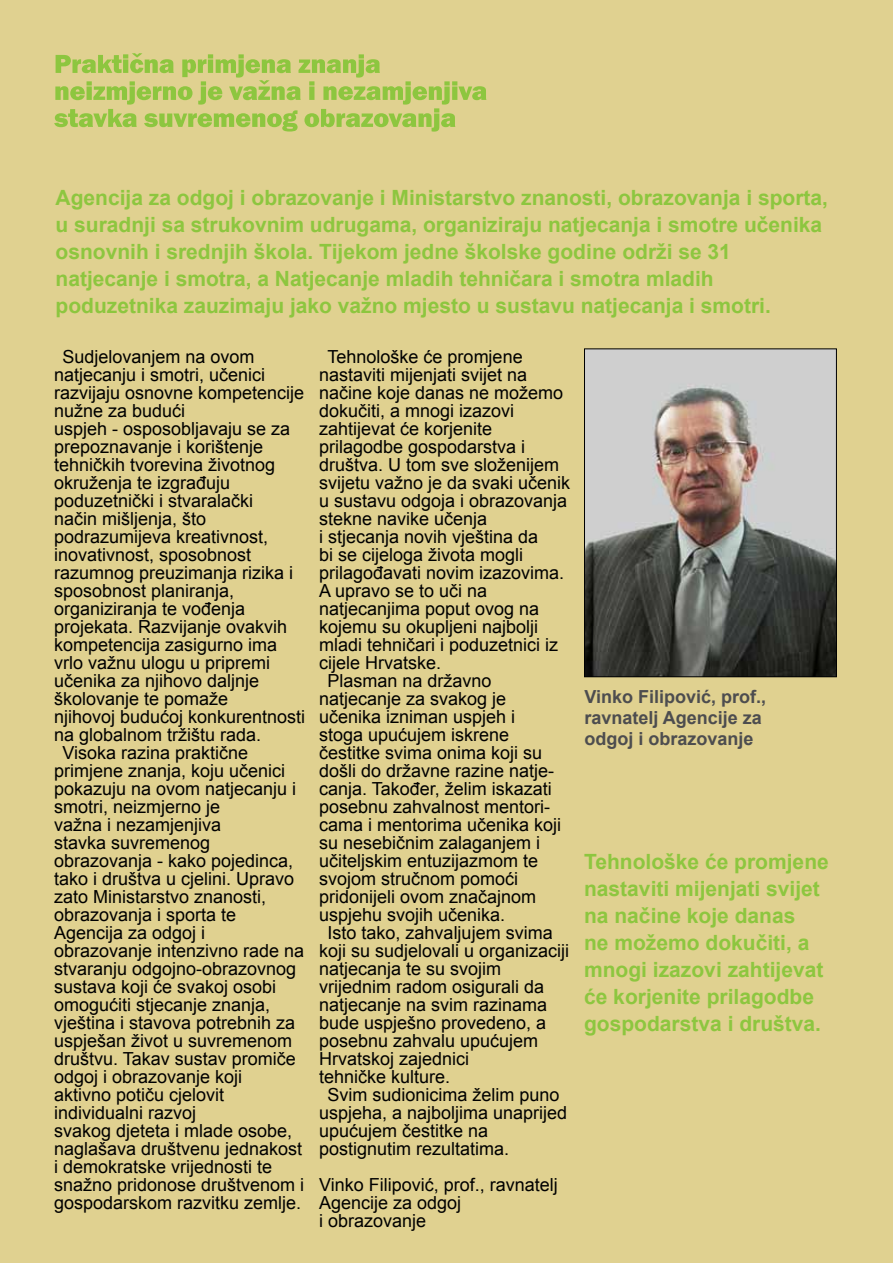
<style>
.page{position:relative;width:893px;height:1263px;background:#e0d190}
.page>*{position:absolute;margin:0;border:0;box-sizing:border-box;transform-origin:0 0}
.t1{font:700 21px/27px "Arial";color:#8dc63f}
.t2{font:18px/18px "Arial";color:#000}
.t3{font:700 18px/21px "Arial";color:#4d4d4f}
</style>
<div class="page">
<img style="left:586px;top:350px;width:249px;height:325px">
<div style="left:584px;top:348px;width:253px;height:329px;border:1px solid #000"></div>
<svg style="left:54px;top:53px;width:432px;height:79px"></svg>
<p class="t1" style="left:56px;top:185px;width:774px">Agencija za odgoj i obrazovanje i Ministarstvo znanosti, obrazovanja i sporta, u suradnji sa strukovnim udrugama, organiziraju natjecanja i smotre učenika osnovnih i srednjih škola. Tijekom jedne školske godine održi se 31 natjecanje i smotra, a Natjecanje mladih tehničara i smotra mladih poduzetnika zauzimaju jako važno mjesto u sustavu natjecanja i smotri.</p>
<p class="t2" style="left:63px;top:347px;width:194px">Sudjelovanjem na ovom</p>
<p class="t2" style="left:54px;top:365px;width:213px">natjecanju i smotri, učenici</p>
<p class="t2" style="left:54px;top:383px;width:252px">razvijaju osnovne kompetencije</p>
<p class="t2" style="left:54px;top:401px;width:133px">nužne za budući</p>
<p class="t2" style="left:54px;top:419px;width:238px">uspjeh - osposobljavaju se za</p>
<p class="t2" style="left:54px;top:437px;width:211px">prepoznavanje i korištenje</p>
<p class="t2" style="left:54px;top:455px;width:223px">tehničkih tvorevina životnog</p>
<p class="t2" style="left:54px;top:473px;width:178px">okruženja te izgrađuju</p>
<p class="t2" style="left:54px;top:491px;width:201px">poduzetnički i stvaralački</p>
<p class="t2" style="left:54px;top:509px;width:154px">način mišljenja, što</p>
<p class="t2" style="left:54px;top:527px;width:216px">podrazumijeva kreativnost,</p>
<p class="t2" style="left:54px;top:545px;width:199px">inovativnost, sposobnost</p>
<p class="t2" style="left:54px;top:563px;width:241px">razumnog preuzimanja rizika i</p>
<p class="t2" style="left:54px;top:581px;width:182px">sposobnost planiranja,</p>
<p class="t2" style="left:54px;top:599px;width:193px">organiziranja te vođenja</p>
<p class="t2" style="left:54px;top:617px;width:235px">projekata. Razvijanje ovakvih</p>
<p class="t2" style="left:54px;top:635px;width:225px">kompetencija zasigurno ima</p>
<p class="t2" style="left:54px;top:653px;width:218px">vrlo važnu ulogu u pripremi</p>
<p class="t2" style="left:54px;top:671px;width:207px">učenika za njihovo daljnje</p>
<p class="t2" style="left:54px;top:689px;width:176px">školovanje te pomaže</p>
<p class="t2" style="left:54px;top:707px;width:253px">njihovoj budućoj konkurentnosti</p>
<p class="t2" style="left:54px;top:725px;width:209px">na globalnom tržištu rada.</p>
<p class="t2" style="left:63px;top:743px;width:187px">Visoka razina praktične</p>
<p class="t2" style="left:54px;top:761px;width:233px">primjene znanja, koju učenici</p>
<p class="t2" style="left:54px;top:779px;width:244px">pokazuju na ovom natjecanju i</p>
<p class="t2" style="left:54px;top:797px;width:168px">smotri, neizmjerno je</p>
<p class="t2" style="left:54px;top:815px;width:169px">važna i nezamjenjiva</p>
<p class="t2" style="left:54px;top:833px;width:158px">stavka suvremenog</p>
<p class="t2" style="left:54px;top:851px;width:241px">obrazovanja - kako pojedinca,</p>
<p class="t2" style="left:54px;top:869px;width:242px">tako i društva u cjelini. Upravo</p>
<p class="t2" style="left:54px;top:887px;width:214px">zato Ministarstvo znanosti,</p>
<p class="t2" style="left:54px;top:905px;width:184px">obrazovanja i sporta te</p>
<p class="t2" style="left:54px;top:923px;width:153px">Agencija za odgoj i</p>
<p class="t2" style="left:54px;top:941px;width:252px">obrazovanje intenzivno rade na</p>
<p class="t2" style="left:54px;top:959px;width:244px">stvaranju odgojno-obrazovnog</p>
<p class="t2" style="left:54px;top:977px;width:224px">sustava koji će svakoj osobi</p>
<p class="t2" style="left:54px;top:995px;width:218px">omogućiti stjecanje znanja,</p>
<p class="t2" style="left:54px;top:1013px;width:243px">vještina i stavova potrebnih za</p>
<p class="t2" style="left:54px;top:1031px;width:240px">uspješan život u suvremenom</p>
<p class="t2" style="left:54px;top:1049px;width:243px">društvu. Takav sustav promiče</p>
<p class="t2" style="left:54px;top:1067px;width:190px">odgoj i obrazovanje koji</p>
<p class="t2" style="left:54px;top:1085px;width:172px">aktivno potiču cjelovit</p>
<p class="t2" style="left:54px;top:1103px;width:144px">individualni razvoj</p>
<p class="t2" style="left:54px;top:1121px;width:240px">svakog djeteta i mlade osobe,</p>
<p class="t2" style="left:54px;top:1139px;width:250px">naglašava društvenu jednakost</p>
<p class="t2" style="left:54px;top:1157px;width:220px">i demokratske vrijednosti te</p>
<p class="t2" style="left:54px;top:1175px;width:252px">snažno pridonose društvenom i</p>
<p class="t2" style="left:54px;top:1193px;width:249px">gospodarskom razvitku zemlje.</p>
<p class="t2" style="left:328px;top:347px;width:197px">Tehnološke će promjene</p>
<p class="t2" style="left:319px;top:365px;width:210px">nastaviti mijenjati svijet na</p>
<p class="t2" style="left:319px;top:383px;width:246px">načine koje danas ne možemo</p>
<p class="t2" style="left:319px;top:401px;width:197px">dokučiti, a mnogi izazovi</p>
<p class="t2" style="left:319px;top:419px;width:175px">zahtijevat će korjenite</p>
<p class="t2" style="left:319px;top:437px;width:208px">prilagodbe gospodarstva i</p>
<p class="t2" style="left:319px;top:455px;width:242px">društva. U tom sve složenijem</p>
<p class="t2" style="left:319px;top:473px;width:253px">svijetu važno je da svaki učenik</p>
<p class="t2" style="left:319px;top:491px;width:250px">u sustavu odgoja i obrazovanja</p>
<p class="t2" style="left:319px;top:509px;width:170px">stekne navike učenja</p>
<p class="t2" style="left:319px;top:527px;width:221px">i stjecanja novih vještina da</p>
<p class="t2" style="left:319px;top:545px;width:206px">bi se cijeloga života mogli</p>
<p class="t2" style="left:319px;top:563px;width:247px">prilagođavati novim izazovima.</p>
<p class="t2" style="left:319px;top:581px;width:170px">A upravo se to uči na</p>
<p class="t2" style="left:319px;top:599px;width:222px">natjecanjima poput ovog na</p>
<p class="t2" style="left:319px;top:617px;width:221px">kojemu su okupljeni najbolji</p>
<p class="t2" style="left:319px;top:635px;width:241px">mladi tehničari i poduzetnici iz</p>
<p class="t2" style="left:319px;top:653px;width:124px">cijele Hrvatske.</p>
<p class="t2" style="left:328px;top:671px;width:166px">Plasman na državno</p>
<p class="t2" style="left:319px;top:689px;width:189px">natjecanje za svakog je</p>
<p class="t2" style="left:319px;top:707px;width:198px">učenika izniman uspjeh i</p>
<p class="t2" style="left:319px;top:725px;width:192px">stoga upućujem iskrene</p>
<p class="t2" style="left:319px;top:743px;width:225px">čestitke svima onima koji su</p>
<p class="t2" style="left:319px;top:761px;width:237px">došli do državne razine natje-</p>
<p class="t2" style="left:319px;top:779px;width:234px">canja. Također, želim iskazati</p>
<p class="t2" style="left:319px;top:797px;width:233px">posebnu zahvalnost mentori-</p>
<p class="t2" style="left:319px;top:815px;width:244px">cama i mentorima učenika koji</p>
<p class="t2" style="left:319px;top:833px;width:223px">su nesebičnim zalaganjem i</p>
<p class="t2" style="left:319px;top:851px;width:221px">učiteljskim entuzijazmom te</p>
<p class="t2" style="left:319px;top:869px;width:201px">svojom stručnom pomoći</p>
<p class="t2" style="left:319px;top:887px;width:219px">pridonijeli ovom značajnom</p>
<p class="t2" style="left:319px;top:905px;width:188px">uspjehu svojih učenika.</p>
<p class="t2" style="left:328px;top:923px;width:227px">Isto tako, zahvaljujem svima</p>
<p class="t2" style="left:319px;top:941px;width:252px">koji su sudjelovali u organizaciji</p>
<p class="t2" style="left:319px;top:959px;width:184px">natjecanja te su svojim</p>
<p class="t2" style="left:319px;top:977px;width:227px">vrijednim radom osigurali da</p>
<p class="t2" style="left:319px;top:995px;width:230px">natjecanje na svim razinama</p>
<p class="t2" style="left:319px;top:1013px;width:229px">bude uspješno provedeno, a</p>
<p class="t2" style="left:319px;top:1031px;width:221px">posebnu zahvalu upućujem</p>
<p class="t2" style="left:319px;top:1049px;width:152px">Hrvatskoj zajednici</p>
<p class="t2" style="left:319px;top:1067px;width:133px">tehničke kulture.</p>
<p class="t2" style="left:328px;top:1085px;width:234px">Svim sudionicima želim puno</p>
<p class="t2" style="left:319px;top:1103px;width:250px">uspjeha, a najboljima unaprijed</p>
<p class="t2" style="left:319px;top:1121px;width:171px">upućujem čestitke na</p>
<p class="t2" style="left:319px;top:1139px;width:192px">postignutim rezultatima.</p>
<p class="t2" style="left:319px;top:1175px;width:240px">Vinko Filipović, prof., ravnatelj<br>Agencije za odgoj<br>i obrazovanje</p>
<p class="t3" style="left:584px;top:687px;width:183px">Vinko Filipović, prof., ravnatelj Agencije za odgoj i obrazovanje</p>
<p class="t1" style="left:584px;top:849px;width:246px">Tehnološke će promjene nastaviti mijenjati svijet na načine koje danas<br>ne možemo dokučiti, a mnogi izazovi zahtijevat će korjenite prilagodbe gospodarstva i društva.</p>
</div>
